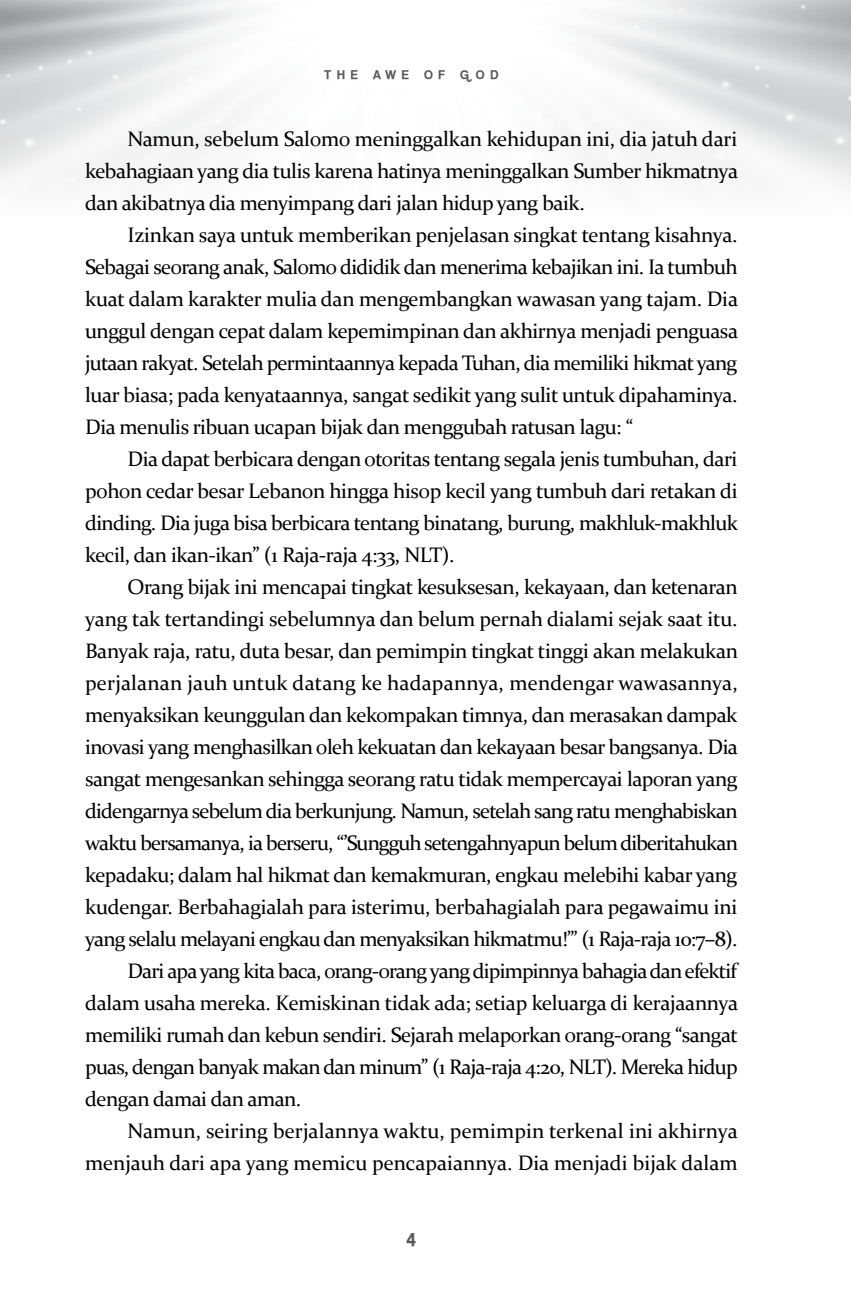
<style>
.page{position:relative;width:851px;height:1304px;background:#fff}
.page>*{position:absolute;margin:0;border:0;box-sizing:border-box;transform-origin:0 0}
.t1{font:21px/32px "Constantia";letter-spacing:-.025em;color:#000;text-align:justify}
.t2{font:21px "Constantia";letter-spacing:-.045em;color:#000}
.t3{font:21px "Constantia";letter-spacing:.005em;color:#000}
.t4{font:21px "Constantia";letter-spacing:-.005em;color:#000}
.t5{font:21px "Constantia";color:#000}
.t6{font:18px "Coolvetica";color:#58595b}
.t7{font:12px "Coolvetica";letter-spacing:.5em;color:#58595b}
</style>
<div class="page">
<p class="t7" style="left:324px;top:68px;width:35px">THE</p>
<p class="t7" style="left:373px;top:68px;width:38px">AWE</p>
<p class="t7" style="left:424px;top:68px;width:23px">O F</p>
<p class="t7" style="left:460px;top:68px;width:39px">GOD</p>
<p class="t1" style="left:85px;top:122px;width:654px;text-indent:43px">Namun, sebelum Salomo meninggalkan kehidupan ini, dia jatuh dari kebahagiaan yang dia tulis karena hatinya meninggalkan Sumber hikmatnya dan akibatnya dia menyimpang dari jalan hidup yang baik.</p>
<p class="t1" style="left:85px;top:218px;width:654px;text-indent:43px">Izinkan saya untuk memberikan penjelasan singkat tentang kisahnya.<br>Sebagai seorang anak, Salomo dididik dan menerima kebajikan ini. Ia tumbuh kuat dalam karakter mulia dan mengembangkan wawasan yang tajam. Dia unggul dengan cepat dalam kepemimpinan dan akhirnya menjadi penguasa jutaan rakyat. Setelah permintaannya kepada Tuhan, dia memiliki hikmat yang luar biasa; pada kenyataannya, sangat sedikit yang sulit untuk dipahaminya.<br>Dia menulis ribuan ucapan bijak dan menggubah ratusan lagu: “</p>
<p class="t1" style="left:85px;top:442px;width:654px;text-indent:43px">Dia dapat berbicara dengan otoritas tentang segala jenis tumbuhan, dari pohon cedar besar Lebanon hingga hisop kecil yang tumbuh dari retakan di dinding. Dia juga bisa berbicara tentang binatang, burung, makhluk-makhluk kecil, dan ikan-ikan” (1 Raja-raja 4:33, NLT).</p>
<p class="t1" style="left:128px;top:570px;width:611px">Orang bijak ini mencapai tingkat kesuksesan, kekayaan, dan ketenaran</p>
<p class="t1" style="left:85px;top:602px;width:653px">yang tak tertandingi sebelumnya dan belum pernah dialami sejak saat itu.</p>
<p class="t1" style="left:85px;top:634px;width:654px">Banyak raja, ratu, duta besar, dan pemimpin tingkat tinggi akan melakukan</p>
<p class="t3" style="left:85px;top:669px;width:654px">perjalanan jauh untuk datang ke hadapannya, mendengar wawasannya,</p>
<p class="t1" style="left:85px;top:698px;width:653px">menyaksikan keunggulan dan kekompakan timnya, dan merasakan dampak</p>
<p class="t1" style="left:85px;top:730px;width:654px">inovasi yang menghasilkan oleh kekuatan dan kekayaan besar bangsanya. Dia</p>
<p class="t1" style="left:85px;top:762px;width:653px">sangat mengesankan sehingga seorang ratu tidak mempercayai laporan yang</p>
<p class="t1" style="left:85px;top:794px;width:654px">didengarnya sebelum dia berkunjung. Namun, setelah sang ratu menghabiskan</p>
<p class="t2" style="left:85px;top:829px;width:654px">waktu bersamanya, ia berseru, “’Sungguh setengahnyapun belum diberitahukan</p>
<p class="t1" style="left:85px;top:858px;width:653px">kepadaku; dalam hal hikmat dan kemakmuran, engkau melebihi kabar yang</p>
<p class="t1" style="left:85px;top:890px;width:653px">kudengar. Berbahagialah para isterimu, berbahagialah para pegawaimu ini</p>
<p class="t1" style="left:85px;top:922px;width:654px">yang selalu melayani engkau dan menyaksikan hikmatmu!’” (1 Raja-raja 10:7–8).</p>
<p class="t2" style="left:128px;top:957px;width:610px">Dari apa yang kita baca, orang-orang yang dipimpinnya bahagia dan efektif</p>
<p class="t1" style="left:85px;top:986px;width:654px">dalam usaha mereka. Kemiskinan tidak ada; setiap keluarga di kerajaannya</p>
<p class="t1" style="left:85px;top:1018px;width:654px">memiliki rumah dan kebun sendiri. Sejarah melaporkan orang-orang “sangat</p>
<p class="t1" style="left:85px;top:1050px;width:654px">puas, dengan banyak makan dan minum” (1 Raja-raja 4:20, NLT). Mereka hidup</p>
<p class="t1" style="left:85px;top:1082px;width:218px">dengan damai dan aman.</p>
<p class="t5" style="left:128px;top:1117px;width:611px">Namun, seiring berjalannya waktu, pemimpin terkenal ini akhirnya</p>
<p class="t4" style="left:85px;top:1149px;width:654px">menjauh dari apa yang memicu pencapaiannya. Dia menjadi bijak dalam</p>
<p class="t6" style="left:406px;top:1230px;width:11px">4</p>
</div>
